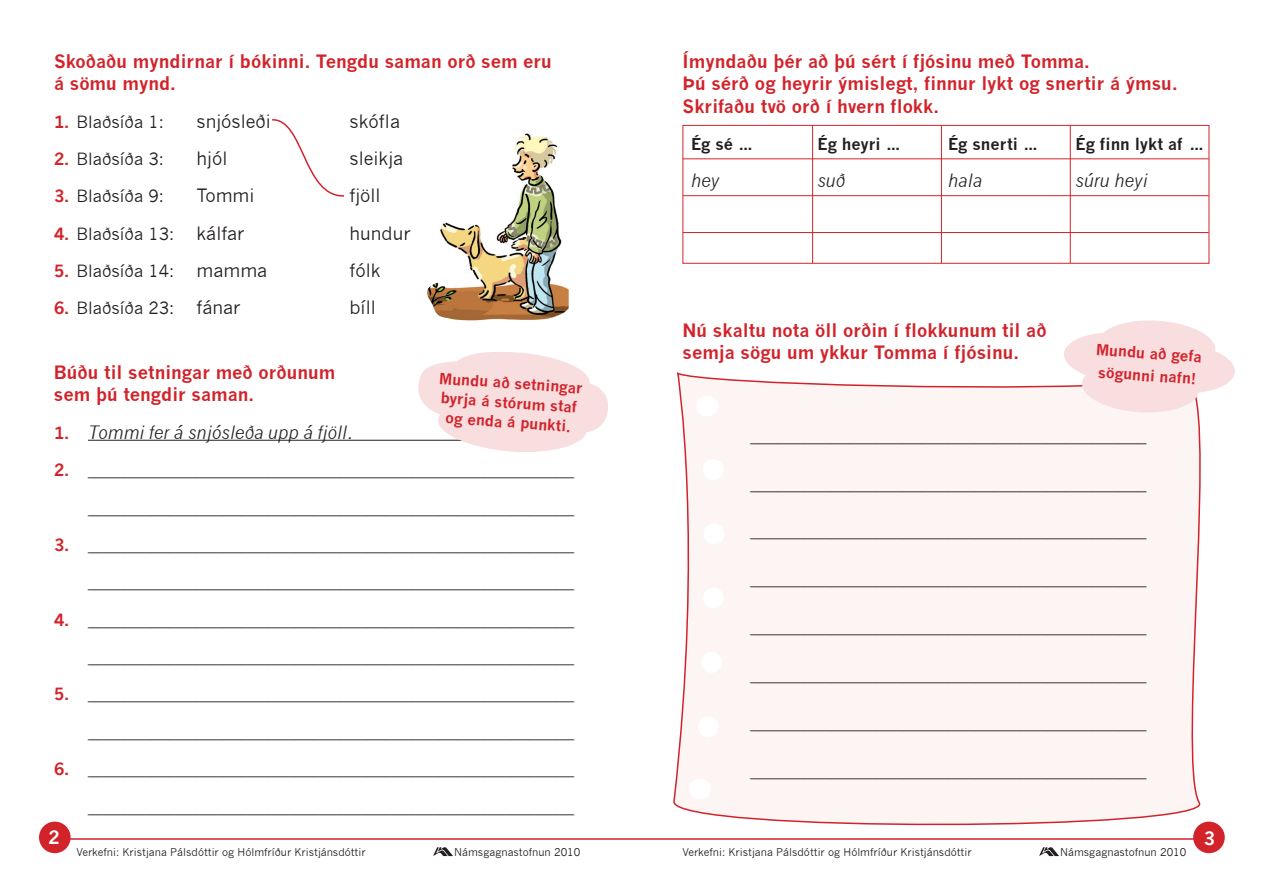
<style>
.page{position:relative;width:1263px;height:893px;background:#fff}
.page>*{position:absolute;margin:0;border:0;box-sizing:border-box;transform-origin:0 0}
.t1{font:18px/37.3px "News Gothic";color:#231f20;text-align:right}
.t2{font:700 18px/22.5px "News Gothic";color:#d2232a}
.t3{font:italic 18px "News Gothic";color:#231f20}
.t4{font:700 18px "News Gothic";color:#fff}
.t5{font:16.5px "News Gothic";color:#231f20}
.t6{font:700 16.05px "News Gothic";color:#231f20}
.t7{font:700 15px/19.5px "News Gothic";color:#d2232a;text-align:center}
.t8{font:10.5px "News Gothic";color:#231f20}
.s1{font-weight:700;color:#d2232a}
.s2{font-size:18px}
.s3{font-weight:700;font-style:normal;font-size:16.5px;color:#d2232a}
.s4{font-style:normal}
.s5{font-weight:700;font-size:16.5px;color:#d2232a}
</style>
<div class="page">
<hr style="left:54px;top:838px;width:1155px;height:2px;background:#d2232a">
<div style="left:39px;top:822px;width:32px;height:31px;background:#d2232a;border-radius:50%"></div>
<div style="left:1193px;top:822px;width:32px;height:31px;background:#d2232a;border-radius:50%"></div>
<img style="left:433px;top:847px;width:20px;height:10px">
<img style="left:1039px;top:847px;width:20px;height:10px">
<svg style="left:673px;top:372px;width:550px;height:461px"></svg>
<svg style="left:707px;top:395px;width:1px;height:21px"></svg>
<svg style="left:682px;top:448px;width:51px;height:352px"></svg>
<hr style="left:88px;top:440px;width:487px;height:1px;background:#231f20">
<svg style="left:272px;top:119px;width:72px;height:78px"></svg>
<div style="left:682px;top:125px;width:527px;height:139px;border:1px solid #d2232a"></div>
<hr style="left:812px;top:125px;width:1px;height:138px;background:#d2232a">
<hr style="left:941px;top:125px;width:1px;height:138px;background:#d2232a">
<hr style="left:1070px;top:125px;width:1px;height:138px;background:#d2232a">
<hr style="left:683px;top:158px;width:526px;height:1px;background:#d2232a">
<hr style="left:683px;top:195px;width:526px;height:1px;background:#d2232a">
<hr style="left:683px;top:232px;width:526px;height:1px;background:#d2232a">
<img style="left:427px;top:133px;width:142px;height:188px">
<svg style="left:417px;top:352px;width:191px;height:100px"></svg>
<svg style="left:1063px;top:320px;width:172px;height:94px"></svg>
<p class="t2" style="left:54px;top:50px;width:499px">Skoðaðu myndirnar í bókinni. Tengdu saman orð sem eru á sömu mynd.</p>
<p class="t5" style="left:54px;top:112px;width:112px"><span class="s1">1.</span> Blaðsíða 1:</p>
<p class="t1" style="left:196px;top:102px;width:76px">snjósleði</p>
<p class="t1" style="left:349px;top:102px;width:52px">skófla</p>
<p class="t5" style="left:54px;top:149px;width:112px"><span class="s1">2.</span> Blaðsíða 3:</p>
<p class="t1" style="left:196px;top:140px;width:32px">hjól</p>
<p class="t1" style="left:349px;top:140px;width:55px">sleikja</p>
<p class="t5" style="left:54px;top:187px;width:112px"><span class="s1">3.</span> Blaðsíða 9:</p>
<p class="t1" style="left:196px;top:177px;width:60px">Tommi</p>
<p class="t1" style="left:349px;top:177px;width:33px">fjöll</p>
<p class="t5" style="left:54px;top:224px;width:192px"><span class="s1">4.</span> Blaðsíða 13: <span class="s2">kálfar</span></p>
<p class="t1" style="left:349px;top:215px;width:63px">hundur</p>
<p class="t5" style="left:54px;top:262px;width:215px"><span class="s1">5.</span> Blaðsíða 14: <span class="s2">mamma</span></p>
<p class="t1" style="left:349px;top:252px;width:32px">fólk</p>
<p class="t5" style="left:54px;top:299px;width:188px"><span class="s1">6.</span> Blaðsíða 23: <span class="s2">fánar</span></p>
<p class="t1" style="left:349px;top:289px;width:28px">bíll</p>
<p class="t2" style="left:54px;top:361px;width:283px">Búðu til setningar með orðunum sem þú tengdir saman.</p>
<p class="t3" style="left:54px;top:422px;width:300px"><span class="s3">1.</span> Tommi fer á snjósleða upp á fjöll<span class="s4">.</span></p>
<p class="t1" style="left:54px;top:451px;width:522px"><span class="s5">2.</span> ______________________________________________________ ______________________________________________________</p>
<p class="t1" style="left:54px;top:526px;width:522px"><span class="s5">3.</span> ______________________________________________________ ______________________________________________________</p>
<p class="t1" style="left:54px;top:600px;width:522px"><span class="s5">4.</span> ______________________________________________________ ______________________________________________________</p>
<p class="t1" style="left:54px;top:675px;width:522px"><span class="s5">5.</span> ______________________________________________________ ______________________________________________________</p>
<p class="t1" style="left:54px;top:750px;width:522px"><span class="s5">6.</span> ______________________________________________________ ______________________________________________________</p>
<p class="t7" style="left:440px;top:368px;width:145px;rotate:4deg">Mundu að setningar byrja á stórum staf og enda á punkti.</p>
<p class="t2" style="left:682px;top:50px;width:497px">Ímyndaðu þér að þú sért í fjósinu með Tomma.<br>Þú sérð og heyrir ýmislegt, finnur lykt og snertir á ýmsu.<br>Skrifaðu tvö orð í hvern flokk.</p>
<p class="t6" style="left:691px;top:134px;width:64px">Ég sé …</p>
<p class="t6" style="left:817px;top:134px;width:85px">Ég heyri …</p>
<p class="t6" style="left:948px;top:134px;width:92px">Ég snerti …</p>
<p class="t6" style="left:1075px;top:134px;width:130px">Ég finn lykt af …</p>
<p class="t3" style="left:691px;top:170px;width:30px">hey</p>
<p class="t3" style="left:817px;top:170px;width:29px">suð</p>
<p class="t3" style="left:948px;top:170px;width:36px">hala</p>
<p class="t3" style="left:1075px;top:170px;width:74px">súru heyi</p>
<p class="t2" style="left:682px;top:319px;width:366px">Nú skaltu nota öll orðin í flokkunum til að semja sögu um ykkur Tomma í fjósinu.</p>
<p class="t7" style="left:1097px;top:338px;width:108px;line-height:22.5px;text-align:left;rotate:4deg">Mundu að gefa sögunni nafn!</p>
<p class="t1" style="left:750px;top:416px;width:397px">____________________________________________</p>
<p class="t1" style="left:750px;top:464px;width:397px">____________________________________________</p>
<p class="t1" style="left:750px;top:512px;width:397px">____________________________________________</p>
<p class="t1" style="left:750px;top:560px;width:397px">____________________________________________</p>
<p class="t1" style="left:750px;top:608px;width:397px">____________________________________________</p>
<p class="t1" style="left:750px;top:656px;width:397px">____________________________________________</p>
<p class="t1" style="left:750px;top:704px;width:397px">____________________________________________</p>
<p class="t1" style="left:750px;top:752px;width:397px">____________________________________________</p>
<p class="t4" style="left:48px;top:826px;width:13px">2</p>
<p class="t4" style="left:1204px;top:827px;width:13px">3</p>
<p class="t8" style="left:77px;top:846px;width:291px">Verkefni: Kristjana Pálsdóttir og Hólmfríður Kristjánsdóttir</p>
<p class="t8" style="left:454px;top:846px;width:128px">Námsgagnastofnun 2010</p>
<p class="t8" style="left:682px;top:846px;width:291px">Verkefni: Kristjana Pálsdóttir og Hólmfríður Kristjánsdóttir</p>
<p class="t8" style="left:1060px;top:846px;width:128px">Námsgagnastofnun 2010</p>
</div>
